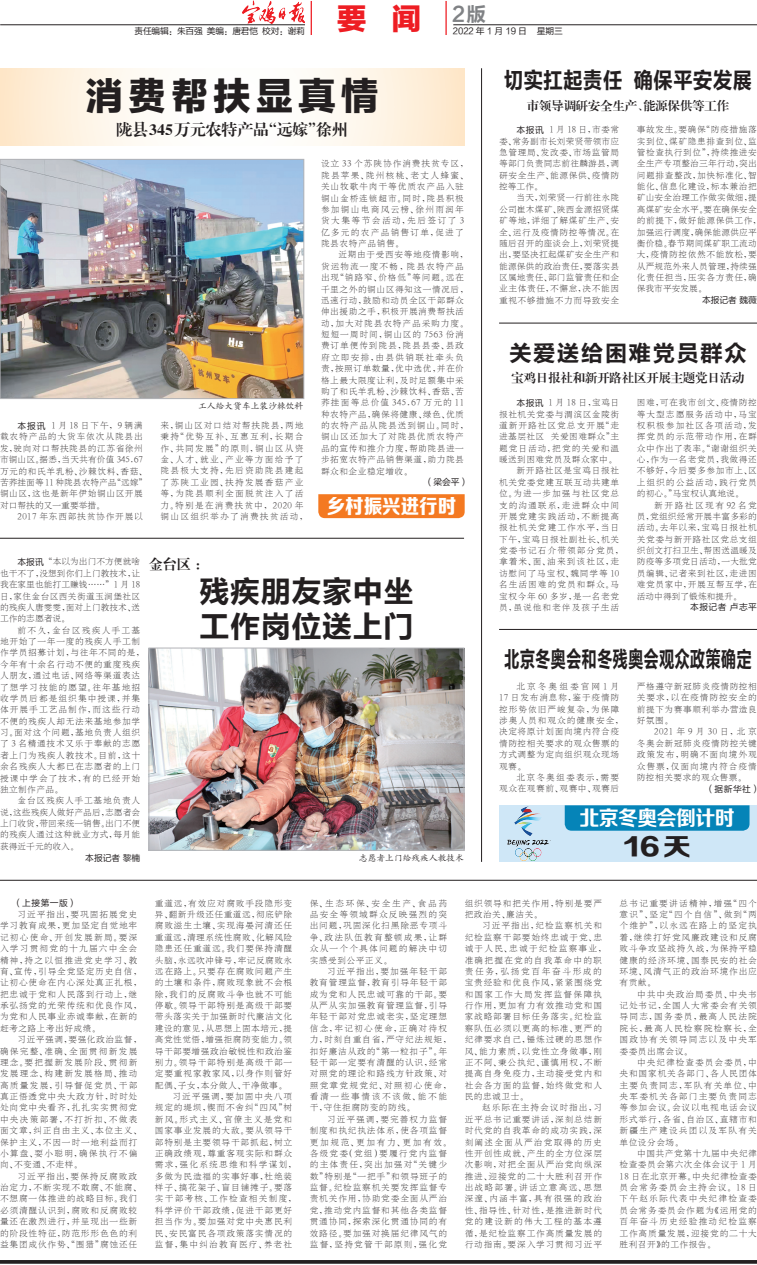
<style>
.page{position:relative;width:757px;height:1265px;background:#fff}
.page>*{position:absolute;margin:0;border:0;box-sizing:border-box;transform-origin:0 0}
.t1{font:37.62px "FZLTTHJW GB1 0";letter-spacing:.13em;color:#231f20}
.t2{font:30.62px "FZLTCHJW GB1 0";color:#231f20}
.t3{font:29.75px "FZLTTHJW GB1 0";color:#ee1d23}
.t4{font:24.85px "FZZDHJW GB1 0";color:#231f20;scale:1.12 1}
.t5{font:22.75px "FZLTCHJW GB1 0";color:#231f20;scale:.68 1}
.t6{font:22.75px "FZLTCHJW GB1 0";color:#231f20;scale:.87 1}
.t7{font:22.75px "FZLTCHJW GB1 0";letter-spacing:.05em;color:#231f20}
.t8{font:20.65px "FZZCHJW GB1 0";letter-spacing:-.03em;color:#fff;scale:.96 1}
.t9{font:20.04px "FZLTCHJW GB1 0";color:#808285}
.t10{font:19.95px "FZZDHJW GB1 0";color:#fff;scale:.93 1}
.t11{font:15.75px "FZXBSK GBK1 0";color:#231f20}
.t12{font:14px "FZXBSK GBK1 0";color:#231f20}
.t13{font:12.25px "FZXBSK GBK1 0";color:#231f20}
.t14{font:8.75px/11.4px "H Ya 7 gb 3";letter-spacing:.09em;color:#231f20;text-align:justify}
.t15{font:8.75px/11.4px "H Ya 7 gb 3";letter-spacing:.11em;color:#231f20}
.t16{font:8.75px/11.4px "H Ya 7 gb 3";letter-spacing:.055em;color:#231f20}
.t17{font:8.75px/11.4px "H Ya 7 gb 3";letter-spacing:.06em;color:#231f20}
.t18{font:8.75px/11.4px "H Ya 7 gb 3";letter-spacing:.135em;color:#231f20}
.t19{font:8.75px/11.4px "H Ya 7 gb 3";letter-spacing:.07em;color:#231f20}
.t20{font:8.75px "FZLTHJW GB1 0";color:#231f20}
.t21{font:8.75px "FZKTK GBK1 0";color:#231f20}
.t22{font:8.75px "FZLTHJW GB1 0";letter-spacing:-.03em;color:#231f20}
.s1{font-family:"FZLTHJW GB1 0"}
</style>
<div class="page">
<svg style="left:0;top:1260px;width:756px;height:4px;fill:#262223"></svg>
<img style="left:243px;top:1px;width:62px;height:22px">
<hr style="left:310px;top:1px;width:2px;height:34px;background:#ee1d23">
<hr style="left:445px;top:1px;width:1px;height:34px;background:#ee1d23">
<svg style="left:0;top:68px;width:464px;height:77px"></svg>
<img style="left:2px;top:161px;width:300px;height:236px">
<div style="left:0;top:159px;width:304px;height:240px;border:1px solid #b2b3b7"></div>
<img style="left:151px;top:650px;width:311px;height:198px">
<div style="left:149px;top:648px;width:315px;height:202px;border:1px solid #b2b3b7"></div>
<div style="left:318px;top:494px;width:146px;height:24px;background:#f47921"></div>
<hr style="left:499px;top:323px;width:257px;height:1px;background:#231f20">
<div style="left:499px;top:805px;width:257px;height:57px;background:#cfe7f7"></div>
<img style="left:507px;top:807px;width:42px;height:53px">
<svg style="left:564px;top:805px;width:185px;height:26px"></svg>
<hr style="left:499px;top:629px;width:257px;height:1px;background:#231f20">
<hr style="left:481px;top:68px;width:1px;height:794px;background:#231f20">
<hr style="left:0;top:538px;width:464px;height:1px;background:#231f20">
<hr style="left:0;top:880px;width:756px;height:1px;background:#231f20">
<p class="t22" style="left:135px;top:26px;width:172px">责任编辑：朱百强 美编：唐君恺 校对：谢莉</p>
<h3 class="t3" style="left:337px;top:2px;width:86px">要 闻</h3>
<h3 class="t9" style="left:452px;top:3px;width:35px">2版</h3>
<p class="t20" style="left:453px;top:26px;width:112px">2022 年 1 月 19 日 星期三</p>
<p class="t1" style="left:86px;top:75px;width:294px">消费帮扶显真情</p>
<p class="t11" style="left:116px;top:121px;width:233px">陇县345万元农特产品“远嫁”徐州</p>
<p class="t17" style="left:0;top:420px;width:149px;text-indent:18px"><span class="s1">本报讯</span> 1 月 18 日下午，9 辆满载农特产品的大货车依次从陇县出发，驶向对口帮扶陇县的江苏省徐州市铜山区。据悉，当天共有价值 345.67万元的和氏羊乳粉、沙棘饮料、香菇、苦荞挂面等 11 种陇县农特产品“远嫁”铜山区，这也是新年伊始铜山区开展对口帮扶的又一重要举措。</p>
<p class="t14" style="left:18px;top:511px;width:127px">2017 年东西部扶贫协作开展以</p>
<p class="t21" style="left:198px;top:402px;width:107px">工人给大货车上装沙棘饮料</p>
<p class="t18" style="left:160px;top:420px;width:149px">来，铜山区对口结对帮扶陇县，两地秉持“优势互补、互惠互利，长期合作、共同发展”的原则，铜山区从资金、人才、就业、产业等方面给予了陇县极大支持，先后资助陇县建起了苏陕工业园、扶持发展香菇产业等，为陇县顺利全面脱贫注入了活力。特别是在消费扶贫中，2020 年铜山区组织举办了消费扶贫活动，</p>
<p class="t18" style="left:321px;top:158px;width:149px">设立 33 个苏陕协作消费扶贫专区，陇县苹果、陇州核桃、老丈人蜂蜜、关山牧歌牛肉干等优质农产品入驻铜山金桥连锁超市。同时，陇县积极参加铜山电商风云榜、徐州雨润年货大集等节会活动，先后签订了 3亿多元的农产品销售订单，促进了陇县农特产品销售。</p>
<p class="t16" style="left:321px;top:249px;width:149px;text-indent:18px">近期由于受西安等地疫情影响，货运物流一度不畅, 陇县农特产品出现“销路窄、价格低”等问题。远在千里之外的铜山区得知这一情况后，迅速行动，鼓励和动员全区干部群众伸出援助之手，积极开展消费帮扶活动，加大对陇县农特产品采购力度。短短一周时间，铜山区的 7563 份消费订单便传到陇县，陇县县委、县政府立即安排，由县供销联社牵头负责，按照订单数量，优中选优，并在价格上最大限度让利，及时足额集中采购了和氏羊乳粉、沙棘饮料、香菇、苦荞挂面等总价值 345.67 万元的 11种农特产品，确保将健康、绿色、优质的农特产品从陇县送到铜山。同时，铜山区还加大了对陇县优质农特产品的宣传和推介力度，帮助陇县进一步拓宽农特产品销售渠道，助力陇县群众和企业稳定增收。</p>
<p class="t20" style="left:424px;top:478px;width:45px">（梁会平）</p>
<p class="t10" style="left:327px;top:496px;width:141px">乡村振兴进行时</p>
<p class="t14" style="left:0;top:556px;width:142px;text-indent:18px"><span class="s1">本报讯</span> “本以为出门不方便就啥也干不了，没想到你们上门教技术，让我在家里也能打工赚钱……”1 月 18日，家住金台区西关街道玉涧堡社区的残疾人唐雯雯，面对上门教技术、送工作的志愿者说。</p>
<p class="t14" style="left:0;top:624px;width:146px;text-align:left;text-indent:18px">前不久，金台区残疾人手工基地开始了一年一度的残疾人手工制作学员招募计划，与往年不同的是，今年有十余名行动不便的重度残疾人朋友，通过电话、网络等渠道表达了想学习技能的愿望。往年基地招收学员后都是组织集中授课，并集体开展手工艺品制作，而这些行动不便的残疾人却无法来基地参加学习。面对这个问题，基地负责人组织了 3 名精通技术又乐于奉献的志愿者上门为残疾人教技术。目前，这十余名残疾人大都已在志愿者的上门授课中学会了技术，有的已经开始独立制作产品。</p>
<p class="t14" style="left:0;top:795px;width:142px;text-indent:18px">金台区残疾人手工基地负责人说，这些残疾人做好产品后，志愿者会上门收货，带回来统一销售。出门不便的残疾人通过这种就业方式，每月能获得近千元的收入。</p>
<p class="t20" style="left:85px;top:853px;width:56px">本报记者 黎楠</p>
<p class="t12" style="left:149px;top:557px;width:61px">金台区：</p>
<p class="t2" style="left:199px;top:575px;width:216px">残疾朋友家中坐</p>
<p class="t2" style="left:199px;top:610px;width:216px">工作岗位送上门</p>
<p class="t21" style="left:359px;top:854px;width:106px">志愿者上门给残疾人教技术</p>
<p class="t6" style="left:503px;top:68px;width:287px">切实扛起责任 确保平安发展</p>
<p class="t13" style="left:527px;top:99px;width:204px">市领导调研安全生产、能源保供等工作</p>
<p class="t14" style="left:499px;top:124px;width:122px;text-indent:18px"><span class="s1">本报讯</span> 1 月 18 日，市委常委、常务副市长刘荣贤带领市应急管理局、发改委、市场监管局等部门负责同志前往麟游县，调研安全生产、能源保供、疫情防控等工作。</p>
<p class="t14" style="left:499px;top:192px;width:122px;text-indent:18px">当天，刘荣贤一行前往永陇公司崔木煤矿、陕西金源招贤煤矿等地，详细了解煤矿生产、安全、运行及疫情防控等情况。在随后召开的座谈会上，刘荣贤提出，要坚决扛起煤矿安全生产和能源保供的政治责任，要落实县区属地责任、部门监管责任和企业主体责任，不懈怠，决不能因重视不够措施不力而导致安全</p>
<p class="t17" style="left:636px;top:124px;width:126px">事故发生。要确保“防疫措施落实到位、煤矿隐患排查到位、监管检查执行到位”，持续推进安全生产专项整治三年行动，突出问题排查整改，加快标准化、智能化、信息化建设，标本兼治把矿山安全治理工作做实做细，提高煤矿安全水平。要在确保安全的前提下，做好能源保供工作，加强运行调度，确保能源供应平衡价稳。春节期间煤矿职工流动大，疫情防控依然不能放松，要从严规范外来人员管理，持续强化责任担当，压实各方责任，确保我市平安发展。</p>
<p class="t20" style="left:702px;top:295px;width:56px">本报记者 魏薇</p>
<p class="t7" style="left:509px;top:341px;width:239px">关爱送给困难党员群众</p>
<p class="t13" style="left:511px;top:371px;width:234px">宝鸡日报社和新开路社区开展主题党日活动</p>
<p class="t14" style="left:499px;top:397px;width:122px;text-indent:18px"><span class="s1">本报讯</span> 1 月 18 日，宝鸡日报社机关党委与渭滨区金陵街道新开路社区党总支开展“走进基层社区 关爱困难群众”主题党日活动，把党的关爱和温暖送到困难党员及群众家中。</p>
<p class="t15" style="left:499px;top:465px;width:126px;text-indent:18px">新开路社区是宝鸡日报社机关党委党建互联互动共建单位。为进一步加强与社区党总支的沟通联系，走进群众中间开展党建实践活动，不断提高报社机关党建工作水平，当日下午，宝鸡日报社副社长、机关党委书记石介带领部分党员，拿着米、面、油来到该社区，走访慰问了马宝权、魏同学等 10名生活困难的党员和群众。马宝权今年 60 多岁，是一名老党员，虽说他和老伴及孩子生活</p>
<p class="t14" style="left:636px;top:397px;width:122px">困难，可在我市创文、疫情防控等大型志愿服务活动中，马宝权积极参加社区各项活动，发挥党员的示范带动作用，在群众中作出了表率。“谢谢组织关心，作为一名老党员，我做得还不够好，今后要多参加市上、区上组织的公益活动，践行党员的初心。”马宝权认真地说。</p>
<p class="t14" style="left:636px;top:499px;width:122px;text-indent:18px">新开路社区现有 92 名党员，党组织经常开展丰富多彩的活动。去年以来，宝鸡日报社机关党委与新开路社区党总支组织创文打扫卫生、帮困送温暖及防疫等多项党日活动，一大批党员编辑、记者来到社区，走进困难党员家中，开展互帮互学，在活动中得到了锻炼和提升。</p>
<p class="t20" style="left:690px;top:603px;width:68px">本报记者 卢志平</p>
<p class="t5" style="left:504px;top:647px;width:366px">北京冬奥会和冬残奥会观众政策确定</p>
<p class="t19" style="left:499px;top:681px;width:126px;text-indent:18px">北京冬奥组委官网 1月<br>17 日发布消息称，鉴于疫情防控形势依旧严峻复杂，为保障涉奥人员和观众的健康安全，决定将原计划面向境内符合疫情防控相关要求的观众售票的方式调整为定向组织观众现场观赛。</p>
<p class="t16" style="left:499px;top:772px;width:122px;text-align:right">北京冬奥组委表示，需要<br>观众在观赛前、观赛中、观赛后</p>
<p class="t14" style="left:636px;top:681px;width:122px">严格遵守新冠肺炎疫情防控相关要求，以在疫情防控安全的前提下为赛事顺利举办营造良好氛围。</p>
<p class="t14" style="left:636px;top:726px;width:122px;text-indent:18px">2021 年 9 月 30 日，北京冬奥会新冠肺炎疫情防控关键政策发布，明确不面向境外观众售票，仅面向境内符合疫情防控相关要求的观众售票。</p>
<p class="t20" style="left:705px;top:784px;width:56px">（据新华社）</p>
<p class="t8" style="left:579px;top:807px;width:163px">北京冬奥会倒计时</p>
<p class="t4" style="left:623px;top:834px;width:62px">16天</p>
<p class="t20" style="left:13px;top:898px;width:65px">（上接第一版）</p>
<p class="t14" style="left:0;top:909px;width:143px;text-align:left;text-indent:18px">习近平指出，要巩固拓展党史学习教育成果，更加坚定自觉地牢记初心使命、开创发展新局。要深入学习贯彻党的十九届六中全会精神，持之以恒推进党史学习、教育、宣传，引导全党坚定历史自信，让初心使命在内心深处真正扎根，把忠诚于党和人民落到行动上，继承弘扬党的光荣传统和优良作风，为党和人民事业赤诚奉献，在新的赶考之路上考出好成绩。</p>
<p class="t15" style="left:0;top:1034px;width:143px;text-indent:18px">习近平强调，要强化政治监督，确保完整、准确、全面贯彻新发展理念。要把握新发展阶段、贯彻新发展理念、构建新发展格局、推动高质量发展，引导督促党员、干部真正悟透党中央大政方针，时时处处向党中央看齐，扎扎实实贯彻党中央决策部署，不打折扣、不做表面文章，纠正自由主义、本位主义、保护主义，不因一时一地利益而打小算盘、耍小聪明，确保执行不偏向、不变通、不走样。</p>
<p class="t14" style="left:0;top:1170px;width:143px;text-align:left;text-indent:18px">习近平指出，要保持反腐败政治定力，不断实现不敢腐、不能腐、不想腐一体推进的战略目标。我们必须清醒认识到，腐败和反腐败较量还在激烈进行，并呈现出一些新的阶段性特征，防范形形色色的利益集团成伙作势、“围猎”腐蚀还任</p>
<p class="t14" style="left:155px;top:897px;width:139px">重道远，有效应对腐败手段隐形变异、翻新升级还任重道远，彻底铲除腐败滋生土壤、实现海晏河清还任重道远，清理系统性腐败、化解风险隐患还任重道远。我们要保持清醒头脑，永远吹冲锋号，牢记反腐败永远在路上。只要存在腐败问题产生的土壤和条件，腐败现象就不会根除，我们的反腐败斗争也就不可能停歇。领导干部特别是高级干部要带头落实关于加强新时代廉洁文化建设的意见，从思想上固本培元，提高党性觉悟，增强拒腐防变能力。领导干部要增强政治敏锐性和政治鉴别力。领导干部特别是高级干部一定要重视家教家风，以身作则管好配偶、子女，本分做人、干净做事。</p>
<p class="t14" style="left:155px;top:1091px;width:143px;text-align:left;text-indent:18px">习近平强调，要加固中央八项规定的堤坝，锲而不舍纠“四风”树新风。形式主义、官僚主义是党和国家事业发展的大敌。要从领导干部特别是主要领导干部抓起，树立正确政绩观，尊重客观实际和群众需求，强化系统思维和科学谋划，多做为民造福的实事好事，杜绝装样子、搞花架子、盲目铺摊子。要落实干部考核、工作检查相关制度，科学评价干部政绩，促进干部更好担当作为。要加强对党中央惠民利民、安民富民各项政策落实情况的监督，集中纠治教育医疗、养老社</p>
<p class="t14" style="left:310px;top:897px;width:139px">保、生态环保、安全生产、食品药品安全等领域群众反映强烈的突出问题，巩固深化扫黑除恶专项斗争、政法队伍教育整顿成果，让群众从一个个具体问题的解决中切实感受到公平正义。</p>
<p class="t14" style="left:310px;top:966px;width:143px;text-align:left;text-indent:18px">习近平指出，要加强年轻干部教育管理监督，教育引导年轻干部成为党和人民忠诚可靠的干部。要从严从实加强教育管理监督，引导年轻干部对党忠诚老实，坚定理想信念，牢记初心使命，正确对待权力，时刻自重自省，严守纪法规矩，扣好廉洁从政的“第一粒扣子”。年轻干部一定要有清醒的认识，经常对照党的理论和路线方针政策、对照党章党规党纪、对照初心使命，看清一些事情该不该做、能不能干，守住拒腐防变的防线。</p>
<p class="t14" style="left:310px;top:1113px;width:143px;text-align:left;text-indent:18px">习近平强调，要完善权力监督制度和执纪执法体系，使各项监督更加规范、更加有力、更加有效。各级党委（党组）要履行党内监督的主体责任，突出加强对“关键少数”特别是“一把手”和领导班子的监督。纪检监察机关要发挥监督专责机关作用，协助党委全面从严治党，推动党内监督和其他各类监督贯通协同，探索深化贯通协同的有效路径。要加强对换届纪律风气的监督，坚持党管干部原则，强化党</p>
<p class="t14" style="left:464px;top:897px;width:139px">组织领导和把关作用，特别是要严把政治关、廉洁关。</p>
<p class="t14" style="left:464px;top:920px;width:143px;text-align:left;text-indent:18px">习近平指出，纪检监察机关和纪检监察干部要始终忠诚于党、忠诚于人民、忠诚于纪检监察事业，准确把握在党的自我革命中的职责任务，弘扬党百年奋斗形成的宝贵经验和优良作风，紧紧围绕党和国家工作大局发挥监督保障执行作用，更加有力有效推动党和国家战略部署目标任务落实。纪检监察队伍必须以更高的标准、更严的纪律要求自己，锤炼过硬的思想作风、能力素质，以党性立身做事，刚正不阿、秉公执纪、谨慎用权，不断提高自身免疫力，主动接受党内和社会各方面的监督，始终做党和人民的忠诚卫士。</p>
<p class="t14" style="left:464px;top:1102px;width:139px;text-indent:18px">赵乐际在主持会议时指出，习近平总书记重要讲话，深刻总结新时代党的自我革命的成功实践，深刻阐述全面从严治党取得的历史性开创性成就、产生的全方位深层次影响，对把全面从严治党向纵深推进、迎接党的二十大胜利召开作出战略部署。讲话立意高远、思想深邃、内涵丰富，具有很强的政治性、指导性、针对性，是推进新时代党的建设新的伟大工程的基本遵循，是纪检监察工作高质量发展的行动指南。要深入学习贯彻习近平</p>
<p class="t14" style="left:619px;top:897px;width:139px">总书记重要讲话精神，增强“四个意识”、坚定“四个自信”、做到“两个维护”，以永远在路上的坚定执着，继续打好党风廉政建设和反腐败斗争攻坚战持久战，为保持平稳健康的经济环境、国泰民安的社会环境、风清气正的政治环境作出应有贡献。</p>
<p class="t14" style="left:619px;top:988px;width:139px;text-indent:18px">中共中央政治局委员、中央书记处书记，全国人大常委会有关领导同志，国务委员，最高人民法院院长，最高人民检察院检察长，全国政协有关领导同志以及中央军委委员出席会议。</p>
<p class="t14" style="left:619px;top:1057px;width:139px;text-indent:18px">中央纪律检查委员会委员，中央和国家机关各部门、各人民团体主要负责同志，军队有关单位、中央军委机关各部门主要负责同志等参加会议。会议以电视电话会议形式举行，各省、自治区、直辖市和新疆生产建设兵团以及军队有关单位设分会场。</p>
<p class="t14" style="left:619px;top:1148px;width:139px;text-indent:18px">中国共产党第十九届中央纪律检查委员会第六次全体会议于 1 月18 日在北京开幕。中央纪律检查委员会常务委员会主持会议。18 日下午赵乐际代表中央纪律检查委员会常务委员会作题为《运用党的百年奋斗历史经验推动纪检监察工作高质量发展，迎接党的二十大胜利召开》的工作报告。</p>
</div>
